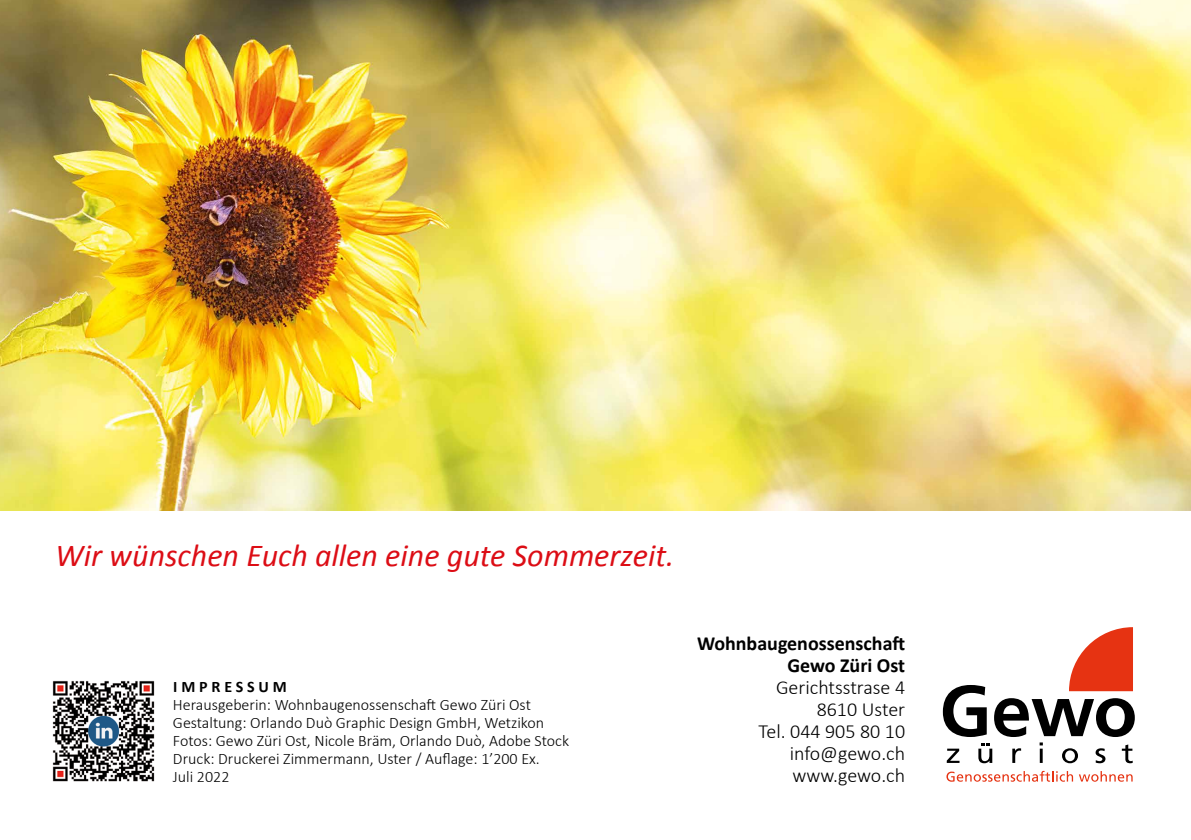
<style>
.page{position:relative;width:1191px;height:840px;background:#fff}
.page>*{position:absolute;margin:0;border:0;box-sizing:border-box;transform-origin:0 0}
.t1{font:italic 32px "Calibri";color:#dc0d15}
.t2{font:300 20px/22px "Calibri";color:#000;text-align:right}
.t3{font:700 20px/22px "Calibri";color:#000;text-align:right}
.t4{font:300 16px/18px "Calibri";color:#000}
.t5{font:700 16px "Calibri";letter-spacing:.24em;color:#000}
</style>
<div class="page">
<svg style="left:1069px;top:627px;width:64px;height:63px"></svg>
<svg style="left:943px;top:685px;width:43px;height:51px"></svg>
<svg style="left:994px;top:698px;width:140px;height:38px"></svg>
<svg style="left:946px;top:770px;width:186px;height:11px"></svg>
<svg style="left:946px;top:748px;width:13px;height:14px"></svg>
<svg style="left:1012px;top:748px;width:9px;height:14px"></svg>
<hr style="left:1039px;top:748px;width:3px;height:14px;background:#000">
<svg style="left:1062px;top:748px;width:16px;height:14px"></svg>
<svg style="left:1095px;top:748px;width:10px;height:14px"></svg>
<svg style="left:1121px;top:744px;width:11px;height:18px"></svg>
<svg style="left:978px;top:743px;width:14px;height:19px"></svg>
<img style="left:0;top:0;width:1191px;height:510px">
<img style="left:52px;top:680px;width:103px;height:102px">
<h1 class="t1" style="left:55px;top:533px;width:620px">Wir wünschen Euch allen eine gute Sommerzeit.</h1>
<p class="t5" style="left:173px;top:676px;width:115px">IMPRESSUM</p>
<p class="t4" style="left:173px;top:694px;width:397px">Herausgeberin: Wohnbaugenossenschaft Gewo Züri Ost Gestaltung: Orlando Duò Graphic Design GmbH, Wetzikon Fotos: Gewo Züri Ost, Nicole Bräm, Orlando Duò, Adobe Stock Druck: Druckerei Zimmermann, Uster / Auflage: 1’200 Ex.<br>Juli 2022</p>
<p class="t3" style="left:697px;top:631px;width:210px">Wohnbaugenossenschaft<br>Gewo Züri Ost</p>
<p class="t2" style="left:758px;top:675px;width:148px">Gerichtsstrase 4<br>8610 Uster<br>Tel. 044 905 80 10 info@gewo.ch www.gewo.ch</p>
</div>
